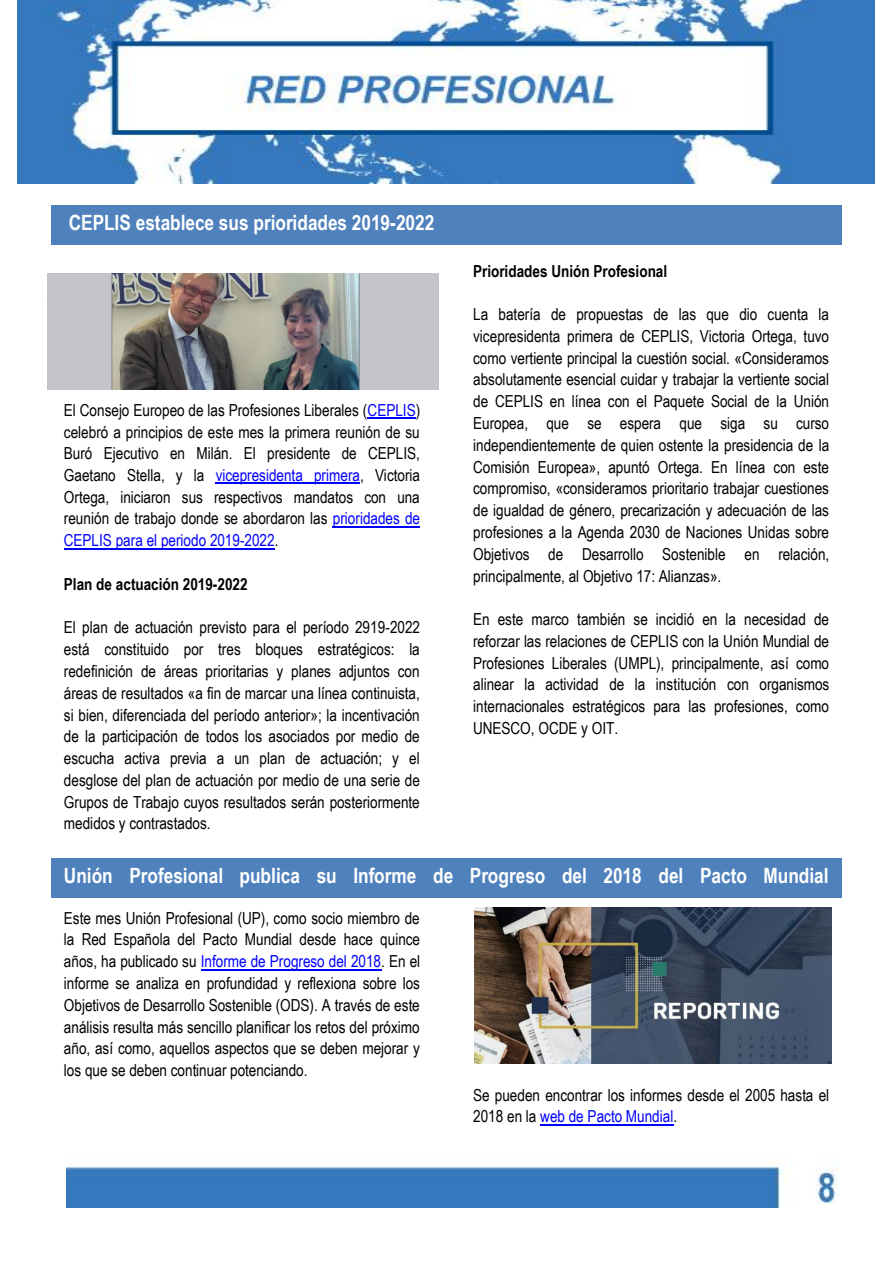
<style>
.page{position:relative;width:893px;height:1263px;background:#fff}
.page>*{position:absolute;margin:0;border:0;box-sizing:border-box;transform-origin:0 0}
.t1{font:700 21px "Arial Narrow";color:#fff}
.t2{font:16.5px/21.8px "Arial Narrow";color:#000;text-align:justify}
.t3{font:700 16.5px "Arial Narrow";color:#000}
.s1{color:#00f}
</style>
<div class="page">
<div style="left:56px;top:209px;width:782px;height:31px;background:#4f81bd"></div>
<svg style="left:51px;top:205px;width:5px;height:4px"></svg>
<hr style="left:56px;top:205px;width:782px;height:4px;background:#4f81bd">
<svg style="left:838px;top:205px;width:4px;height:4px"></svg>
<svg style="left:51px;top:240px;width:5px;height:4px"></svg>
<hr style="left:56px;top:240px;width:782px;height:4px;background:#4f81bd">
<svg style="left:838px;top:240px;width:4px;height:4px"></svg>
<div style="left:51px;top:209px;width:5px;height:31px;background:#4f81bd"></div>
<hr style="left:838px;top:209px;width:4px;height:31px;background:#4f81bd">
<hr style="left:368px;top:417px;width:48px;height:2px;background:#00f">
<hr style="left:216px;top:483px;width:144px;height:1px;background:#00f">
<hr style="left:333px;top:526px;width:87px;height:1px;background:#00f">
<hr style="left:64px;top:548px;width:211px;height:1px;background:#00f">
<div style="left:56px;top:862px;width:782px;height:31px;background:#4f81bd"></div>
<svg style="left:51px;top:858px;width:5px;height:4px"></svg>
<hr style="left:56px;top:858px;width:782px;height:4px;background:#4f81bd">
<svg style="left:838px;top:858px;width:4px;height:4px"></svg>
<svg style="left:51px;top:893px;width:5px;height:4px"></svg>
<hr style="left:56px;top:893px;width:782px;height:4px;background:#4f81bd">
<svg style="left:838px;top:893px;width:4px;height:4px"></svg>
<div style="left:51px;top:862px;width:5px;height:31px;background:#4f81bd"></div>
<hr style="left:838px;top:862px;width:4px;height:31px;background:#4f81bd">
<hr style="left:201px;top:969px;width:180px;height:1px;background:#00f">
<hr style="left:540px;top:1124px;width:134px;height:1px;background:#00f">
<img style="left:18px;top:0;width:857px;height:183px">
<img style="left:48px;top:273px;width:391px;height:117px">
<img style="left:475px;top:907px;width:356px;height:156px">
<img style="left:67px;top:1159px;width:771px;height:48px">
<p class="t1" style="left:69px;top:211px;width:367px">CEPLIS establece sus prioridades 2019-2022</p>
<p class="t2" style="left:64px;top:399px;width:358px">El Consejo Europeo de las Profesiones Liberales (<span class="s1">CEPLIS</span>) celebró a principios de este mes la primera reunión de su Buró Ejecutivo en Milán. El presidente de CEPLIS, Gaetano Stella, y la <span class="s1">vicepresidenta primera</span>, Victoria Ortega, iniciaron sus respectivos mandatos con una reunión de trabajo donde se abordaron las <span class="s1">prioridades de CEPLIS para el periodo 2019-2022</span>.</p>
<p class="t3" style="left:64px;top:574px;width:185px">Plan de actuación 2019-2022</p>
<p class="t2" style="left:64px;top:616px;width:358px">El plan de actuación previsto para el período 2919-2022 está constituido por tres bloques estratégicos: la redefinición de áreas prioritarias y planes adjuntos con áreas de resultados «a fin de marcar una línea continuista, si bien, diferenciada del período anterior»; la incentivación de la participación de todos los asociados por medio de escucha activa previa a un plan de actuación; y el desglose del plan de actuación por medio de una serie de Grupos de Trabajo cuyos resultados serán posteriormente medidos y contrastados.</p>
<p class="t3" style="left:473px;top:261px;width:196px">Prioridades Unión Profesional</p>
<p class="t2" style="left:473px;top:303px;width:358px">La batería de propuestas de las que dio cuenta la vicepresidenta primera de CEPLIS, Victoria Ortega, tuvo como vertiente principal la cuestión social. «Consideramos absolutamente esencial cuidar y trabajar la vertiente social de CEPLIS en línea con el Paquete Social de la Unión Europea, que se espera que siga su curso independientemente de quien ostente la presidencia de la Comisión Europea», apuntó Ortega. En línea con este compromiso, «consideramos prioritario trabajar cuestiones de igualdad de género, precarización y adecuación de las profesiones a la Agenda 2030 de Naciones Unidas sobre Objetivos de Desarrollo Sostenible en relación, principalmente, al Objetivo 17: Alianzas».</p>
<p class="t2" style="left:473px;top:608px;width:358px">En este marco también se incidió en la necesidad de reforzar las relaciones de CEPLIS con la Unión Mundial de Profesiones Liberales (UMPL), principalmente, así como alinear la actividad de la institución con organismos internacionales estratégicos para las profesiones, como UNESCO, OCDE y OIT.</p>
<p class="t1" style="left:64px;top:864px;width:766px">Unión Profesional publica su Informe de Progreso del 2018 del Pacto Mundial</p>
<p class="t2" style="left:64px;top:907px;width:358px">Este mes Unión Profesional (UP), como socio miembro de la Red Española del Pacto Mundial desde hace quince años, ha publicado su <span class="s1">Informe de Progreso del 2018</span>. En el informe se analiza en profundidad y reflexiona sobre los Objetivos de Desarrollo Sostenible (ODS). A través de este análisis resulta más sencillo planificar los retos del próximo año, así como, aquellos aspectos que se deben mejorar y los que se deben continuar potenciando.</p>
<p class="t2" style="left:473px;top:1084px;width:358px">Se pueden encontrar los informes desde el 2005 hasta el<br>2018 en la <span class="s1">web de Pacto Mundial</span>.</p>
</div>
